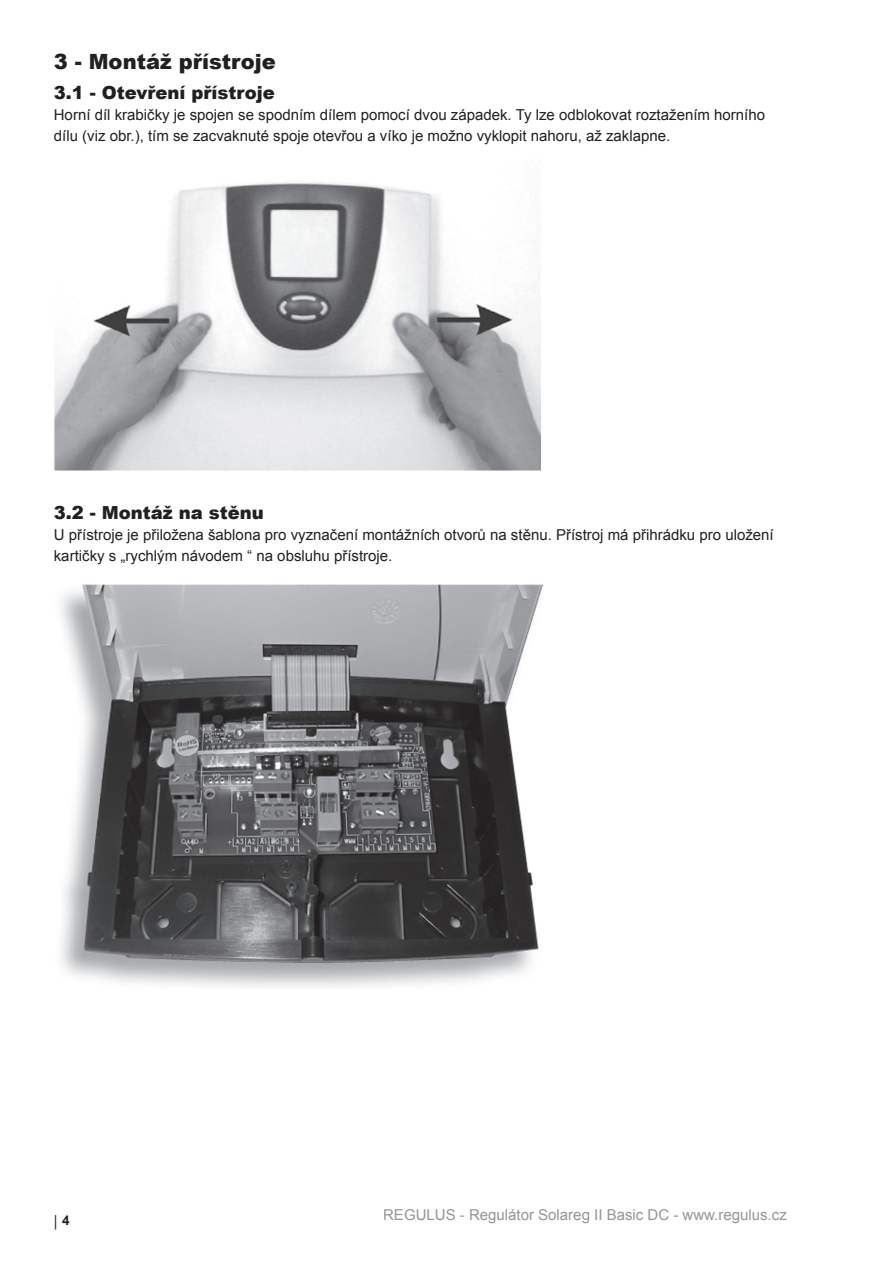
<style>
.page{position:relative;width:893px;height:1263px;background:#fff}
.page>*{position:absolute;margin:0;border:0;box-sizing:border-box;transform-origin:0 0}
.t1{font:900 21px "Arial";color:#231f20}
.t2{font:900 18px "Arial";color:#231f20}
.t3{font:15px/21px "Arial";color:#231f20}
.t4{font:15px "Arial";color:#939598}
.t5{font:12px "Arial";color:#231f20}
.s1{font-weight:700;font-size:13.5px}
</style>
<div class="page">
<img style="left:54px;top:182px;width:486px;height:288px">
<img style="left:61px;top:584px;width:483px;height:403px">
<h1 class="t1" style="left:54px;top:46px;width:223px">3 - Montáž přístroje</h1>
<p class="t2" style="left:54px;top:79px;width:222px">3.1 - Otevření přístroje</p>
<p class="t3" style="left:54px;top:104px;width:712px">Horní díl krabičky je spojen se spodním dílem pomocí dvou západek. Ty lze odblokovat roztažením horního dílu (viz obr.), tím se zacvaknuté spoje otevřou a víko je možno vyklopit nahoru, až zaklapne.</p>
<p class="t2" style="left:54px;top:499px;width:212px">3.2 - Montáž na stěnu</p>
<p class="t3" style="left:54px;top:524px;width:721px">U přístroje je přiložena šablona pro vyznačení montážních otvorů na stěnu. Přístroj má přihrádku pro uložení kartičky s „rychlým návodem “ na obsluhu přístroje.</p>
<p class="t5" style="left:53px;top:1215px;width:18px">│<span class="s1">4</span></p>
<p class="t4" style="left:383px;top:1206px;width:405px">REGULUS - Regulátor Solareg II Basic DC - www.regulus.cz</p>
</div>
